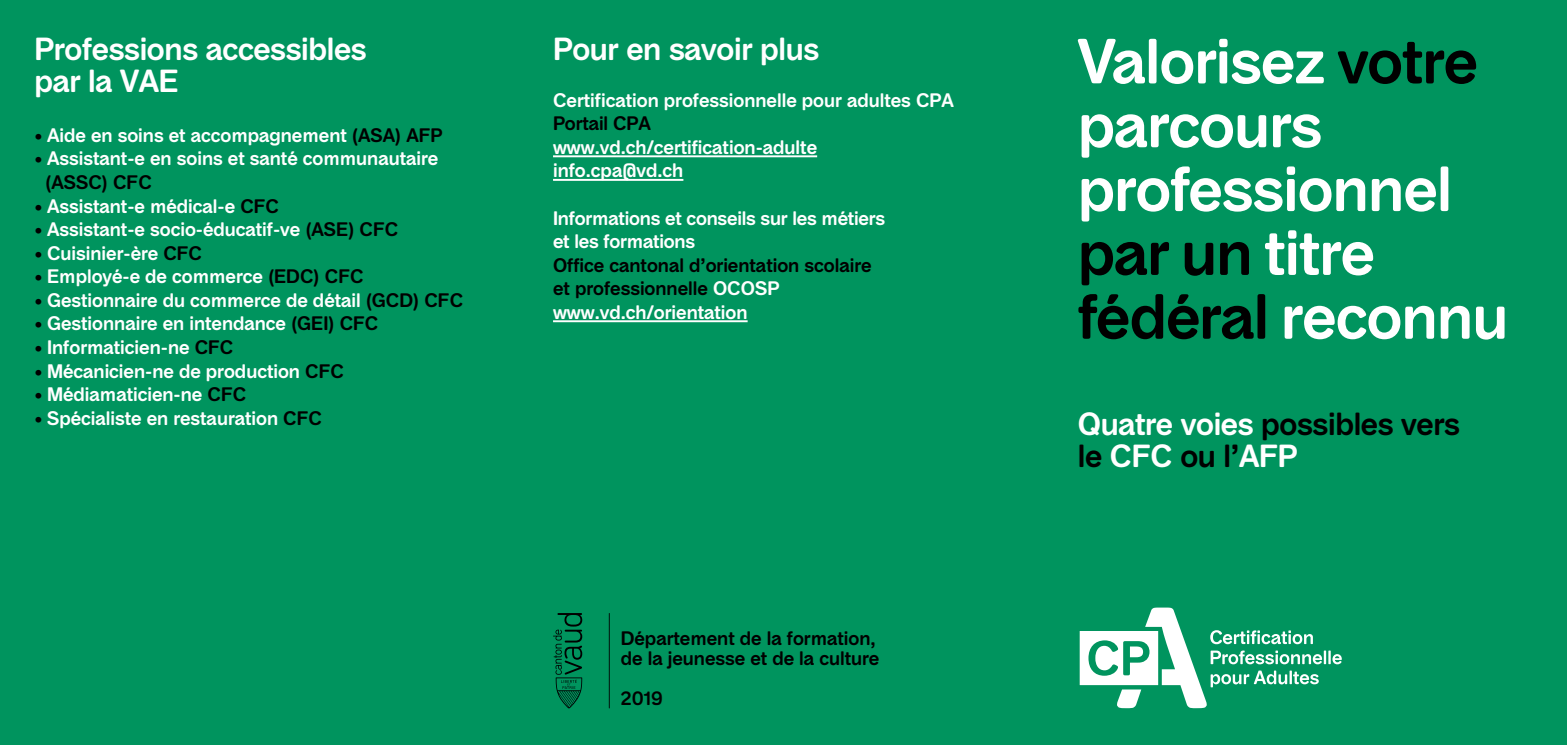
<style>
.page{position:relative;width:1567px;height:745px;background:#fff}
.page>*{position:absolute;margin:0;border:0;box-sizing:border-box;transform-origin:0 0}
.t1{font:500 63.75px/63.8px "Rounded";letter-spacing:-.01em;color:#fff}
.t2{font:500 32.12px/32.1px "Rounded";letter-spacing:-.01em;color:#fff}
.t3{font:500 32.12px/32.1px "Rounded";letter-spacing:-.01em;color:#000}
.t4{font:500 19.62px/23.5px "Rounded";color:#fff}
.t5{font:500 19.62px/23.5px "Rounded";color:#000}
.s1{color:#000}
.s2{color:#fff}
</style>
<div class="page">
<div style="left:0;top:0;width:1566px;height:744px;background:#00945e"></div>
<hr style="left:553px;top:155px;width:264px;height:2px;background:#fff">
<hr style="left:553px;top:179px;width:130px;height:2px;background:#fff">
<hr style="left:553px;top:320px;width:194px;height:2px;background:#fff">
<svg style="left:553px;top:613px;width:29px;height:95px"></svg>
<hr style="left:608px;top:612px;width:1px;height:96px;background:#000">
<svg style="left:1079px;top:607px;width:262px;height:100px"></svg>
<h2 class="t2" style="left:35px;top:35px;width:333px">Professions accessibles par la VAE</h2>
<p class="t4" style="left:35px;top:125px;width:409px"><span class="s1">•</span> Aide en soins et accompagnement <span class="s1">(ASA) AFP</span></p>
<p class="t4" style="left:45px;top:148px;width:394px;text-indent:-11px"><span class="s1">•</span> Assistant-e en soins et santé communautaire <span class="s1">(ASSC) CFC</span></p>
<p class="t4" style="left:35px;top:195px;width:246px"><span class="s1">•</span> Assistant-e médical-e <span class="s1">CFC</span></p>
<p class="t4" style="left:35px;top:219px;width:365px"><span class="s1">•</span> Assistant-e socio-éducatif-ve <span class="s1">(ASE) CFC</span></p>
<p class="t4" style="left:35px;top:243px;width:169px"><span class="s1">•</span> Cuisinier-ère <span class="s1">CFC</span></p>
<p class="t4" style="left:35px;top:266px;width:330px"><span class="s1">•</span> Employé-e de commerce <span class="s1">(EDC) CFC</span></p>
<p class="t4" style="left:35px;top:290px;width:430px"><span class="s1">•</span> Gestionnaire du commerce de détail <span class="s1">(GCD) CFC</span></p>
<p class="t4" style="left:35px;top:313px;width:345px"><span class="s1">•</span> Gestionnaire en intendance <span class="s1">(GEI) CFC</span></p>
<p class="t4" style="left:35px;top:337px;width:200px"><span class="s1">•</span> Informaticien-ne <span class="s1">CFC</span></p>
<p class="t4" style="left:35px;top:360px;width:311px"><span class="s1">•</span> Mécanicien-ne de production <span class="s1">CFC</span></p>
<p class="t4" style="left:35px;top:384px;width:213px"><span class="s1">•</span> Médiamaticien-ne <span class="s1">CFC</span></p>
<p class="t4" style="left:35px;top:407px;width:289px"><span class="s1">•</span> Spécialiste en restauration <span class="s1">CFC</span></p>
<h2 class="t2" style="left:553px;top:35px;width:268px">Pour en savoir plus</h2>
<p class="t4" style="left:553px;top:90px;width:402px">Certification professionnelle pour adultes CPA</p>
<p class="t5" style="left:553px;top:113px;width:99px">Portail CPA</p>
<p class="t4" style="left:553px;top:137px;width:265px">www.vd.ch/certification-adulte info.cpa@vd.ch</p>
<p class="t4" style="left:553px;top:207px;width:333px">Informations et conseils sur les métiers et les formations</p>
<p class="t5" style="left:553px;top:254px;width:320px">Office cantonal d’orientation scolaire et professionnelle <span class="s2">OCOSP www.vd.ch/orientation</span></p>
<p class="t5" style="left:621px;top:629px;width:260px;line-height:20px">Département de la formation, de la jeunesse et de la culture</p>
<p class="t5" style="left:621px;top:688px;width:43px">2019</p>
<h1 class="t1" style="left:1077px;top:35px;width:432px">Valorisez <span class="s1">votre </span>parcours professionnel <span class="s1">par un</span> titre <span class="s1">fédéral</span> reconnu</h1>
<h2 class="t3" style="left:1077px;top:410px;width:384px"><span class="s2">Quatre voies</span> possibles vers le <span class="s2">CFC</span> ou l’<span class="s2">AFP</span></h2>
</div>
